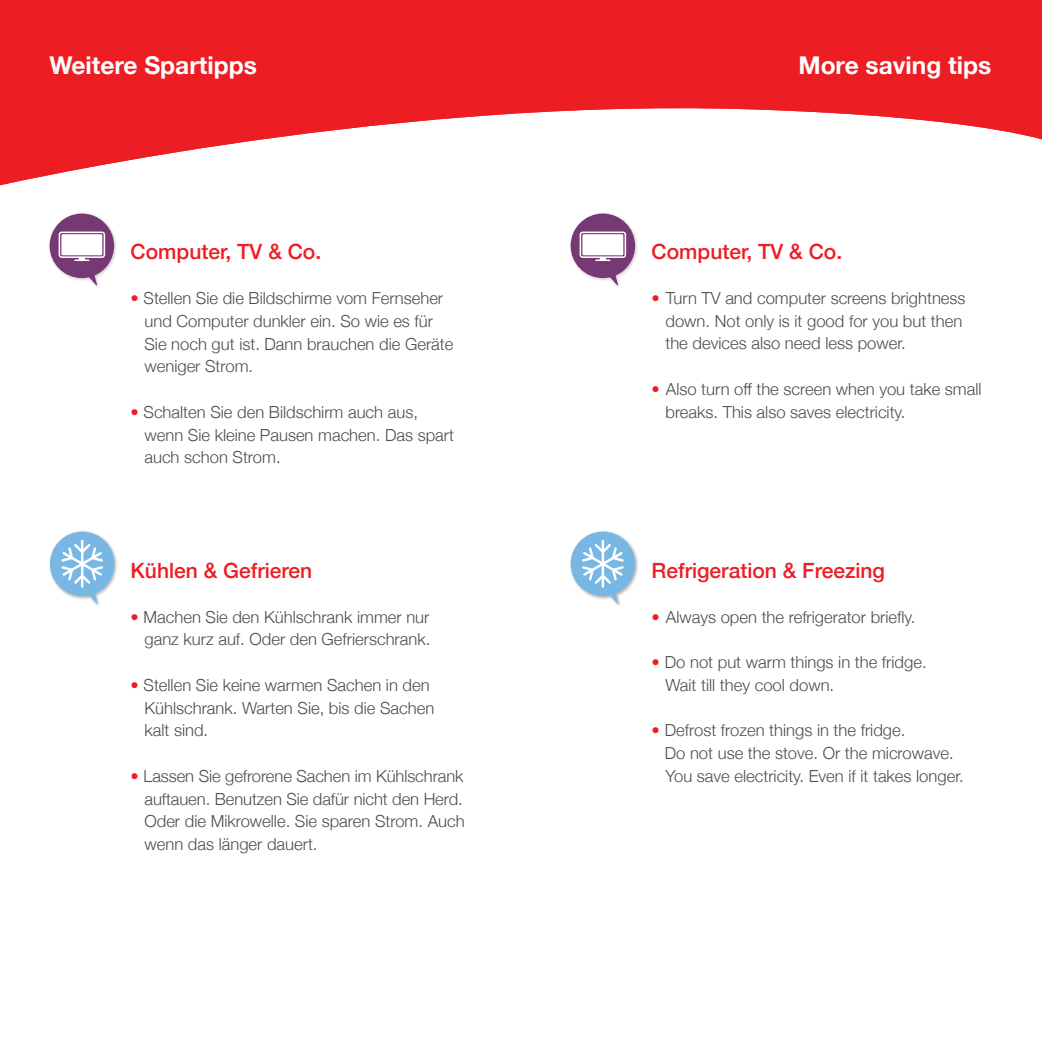
<style>
.page{position:relative;width:1042px;height:1042px;background:#fff}
.page>*{position:absolute;margin:0;border:0;box-sizing:border-box;transform-origin:0 0}
.t1{font:700 24.5px "Helvetica Neue";color:#fff}
.t2{font:500 21px "Helvetica Neue";color:#ed1d24}
.t3{font:300 16.62px/22.8px "Helvetica Neue";color:#4d4d4f}
.s1{color:#ed1d24}
</style>
<div class="page">
<svg style="left:0;top:0;width:1042px;height:186px;fill:#ed1d24"></svg>
<div style="left:49px;top:530px;width:70px;height:77px;background:#000;opacity:.3"></div>
<svg style="left:50px;top:531px;width:64px;height:73px"></svg>
<div style="left:569px;top:530px;width:70px;height:77px;background:#000;opacity:.3"></div>
<svg style="left:570px;top:531px;width:65px;height:73px"></svg>
<div style="left:48px;top:212px;width:70px;height:77px;background:#000;opacity:.2"></div>
<svg style="left:50px;top:214px;width:64px;height:72px"></svg>
<div style="left:61px;top:234px;width:41px;height:21px;background:#fff"></div>
<div style="left:569px;top:212px;width:70px;height:77px;background:#000;opacity:.2"></div>
<svg style="left:570px;top:214px;width:65px;height:72px"></svg>
<div style="left:582px;top:234px;width:41px;height:21px;background:#fff"></div>
<h1 class="t1" style="left:50px;top:46px;width:209px">Weitere Spartipps</h1>
<h1 class="t1" style="left:798px;top:46px;width:194px">More saving tips</h1>
<p class="t2" style="left:131px;top:235px;width:192px">Computer, TV &amp; Co.</p>
<p class="t2" style="left:651px;top:235px;width:192px">Computer, TV &amp; Co.</p>
<p class="t3" style="left:144px;top:285px;width:310px;text-indent:-14px"><span class="s1">•</span> Stellen Sie die Bildschirme vom Fernseher und Computer dunkler ein. So wie es für Sie noch gut ist. Dann brauchen die Geräte weniger Strom.</p>
<p class="t3" style="left:144px;top:399px;width:311px;text-indent:-14px"><span class="s1">•</span> Schalten Sie den Bildschirm auch aus, wenn Sie kleine Pausen machen. Das spart auch schon Strom.</p>
<p class="t3" style="left:665px;top:285px;width:302px;text-indent:-14px"><span class="s1">•</span> Turn TV and computer screens brightness down. Not only is it good for you but then the devices also need less power.</p>
<p class="t3" style="left:665px;top:376px;width:318px;text-indent:-14px"><span class="s1">•</span> Also turn off the screen when you take small breaks. This also saves electricity.</p>
<p class="t2" style="left:131px;top:553px;width:183px">Kühlen &amp; Gefrieren</p>
<p class="t2" style="left:651px;top:553px;width:235px">Refrigeration &amp; Freezing</p>
<p class="t3" style="left:131px;top:604px;width:301px;text-align:right"><span class="s1">•</span> Machen Sie den Kühlschrank immer nur ganz kurz auf. Oder den Gefrierschrank.</p>
<p class="t3" style="left:144px;top:672px;width:291px;text-indent:-14px"><span class="s1">•</span> Stellen Sie keine warmen Sachen in den<br>Kühlschrank. Warten Sie, bis die Sachen kalt sind.</p>
<p class="t3" style="left:144px;top:763px;width:322px;text-align:justify;text-indent:-14px"><span class="s1">•</span> Lassen Sie gefrorene Sachen im Kühlschrank auftauen. Benutzen Sie dafür nicht den Herd.<br>Oder die Mikrowelle. Sie sparen Strom. Auch wenn das länger dauert.</p>
<p class="t3" style="left:651px;top:604px;width:265px"><span class="s1">•</span> Always open the refrigerator briefly.</p>
<p class="t3" style="left:665px;top:649px;width:263px;text-indent:-14px"><span class="s1">•</span> Do not put warm things in the fridge.<br>Wait till they cool down.</p>
<p class="t3" style="left:665px;top:718px;width:300px;text-indent:-13px"><span class="s1">•</span> Defrost frozen things in the fridge.<br>Do not use the stove. Or the microwave.<br>You save electricity. Even if it takes longer.</p>
</div>
